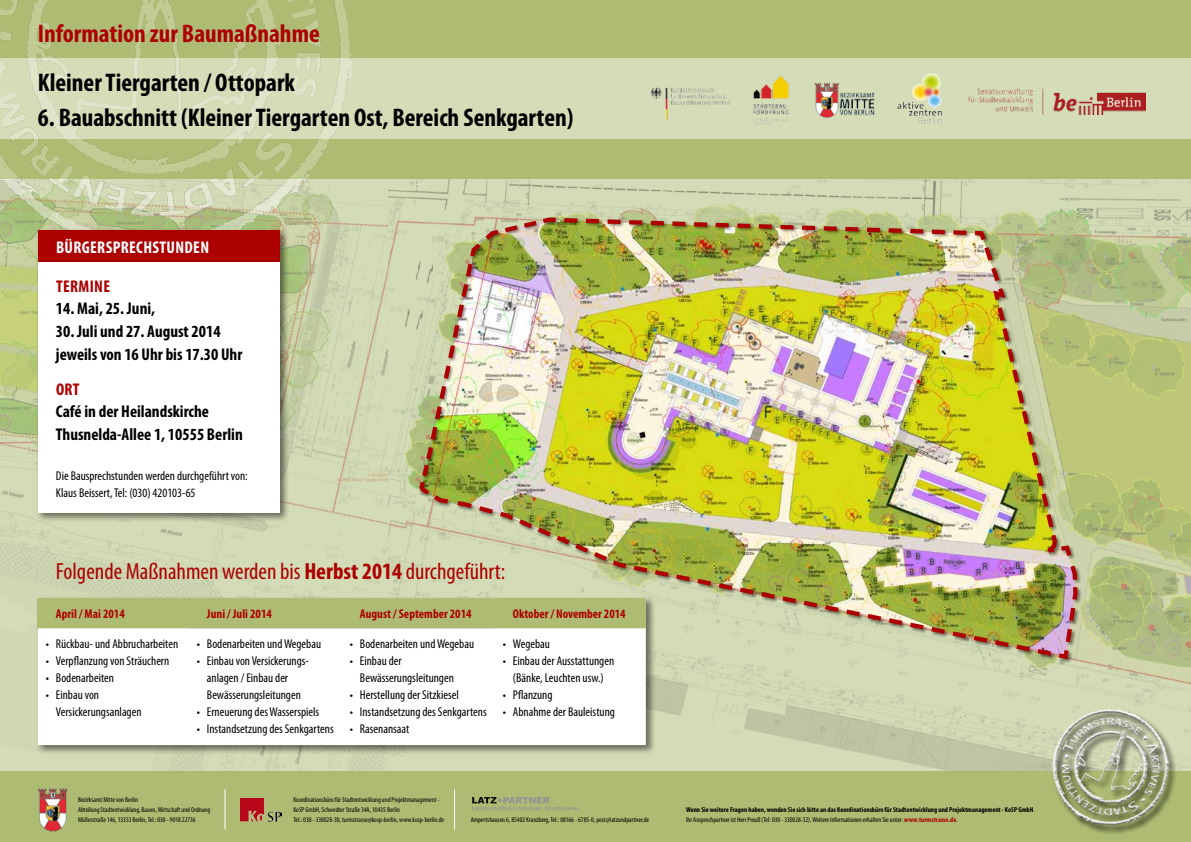
<style>
.page{position:relative;width:1191px;height:842px;background:#adbc72}
.page>*{position:absolute;margin:0;border:0;box-sizing:border-box;transform-origin:0 0}
.t1{font:700 condensed 25.6px "Myriad Pro";color:#000}
.t2{font:700 condensed 25.6px "Myriad Pro";color:#ad0000}
.t3{font:condensed 23.4px "Myriad Pro";color:#ad0000}
.t4{font:700 condensed 17px/22.7px "Myriad Pro";color:#000}
.t5{font:700 condensed 17px "Myriad Pro";letter-spacing:.02em;color:#fff}
.t6{font:700 condensed 17px "Myriad Pro";letter-spacing:.02em;color:#ad0000}
.t7{font:condensed 12.8px/17px "Myriad Pro";color:#000}
.t8{font:700 condensed 12.8px "Myriad Pro";color:#ad0000}
.t9{font:condensed 7.1px/9.9px "Myriad Pro";color:#000}
.t10{font:700 condensed 7.1px/9.9px "Myriad Pro";color:#000}
.s1{font-weight:700}
.s2{font-weight:400}
.s3{color:#ad0000}
</style>
<div class="page">
<div style="left:0;top:59px;width:1191px;height:80px;background:#d5ddb8"></div>
<img style="left:0;top:179px;width:1191px;height:592px">
<img style="left:417px;top:215px;width:662px;height:447px">
<img style="left:0;top:0;width:364px;height:260px">
<img style="left:897px;top:73px;width:45px;height:51px">
<img style="left:815px;top:82px;width:60px;height:37px">
<img style="left:650px;top:87px;width:80px;height:33px">
<img style="left:753px;top:75px;width:37px;height:50px">
<img style="left:968px;top:88px;width:177px;height:27px">
<img style="left:240px;top:799px;width:41px;height:22px">
<img style="left:38px;top:788px;width:30px;height:44px">
<svg style="left:472px;top:797px;width:107px;height:14px"></svg>
<hr style="left:454px;top:789px;width:1px;height:41px;background:#fff">
<hr style="left:225px;top:789px;width:1px;height:41px;background:#fff">
<div style="left:36px;top:596px;width:620px;height:159px;background:#000;opacity:.5"></div>
<div style="left:38px;top:598px;width:151px;height:30px;background:#adbc72"></div>
<svg style="left:189px;top:598px;width:306px;height:30px"></svg>
<div style="left:495px;top:598px;width:151px;height:30px;background:#adbc72"></div>
<div style="left:38px;top:628px;width:608px;height:117px;background:#fff"></div>
<div style="left:36px;top:228px;width:253px;height:295px;background:#000;opacity:.5"></div>
<div style="left:38px;top:230px;width:241px;height:33px;background:#ad0000"></div>
<div style="left:38px;top:263px;width:241px;height:250px;background:#fff"></div>
<svg style="left:1031px;top:691px;width:158px;height:143px"></svg>
<h1 class="t2" style="left:38px;top:18px;width:283px">Information zur Baumaßnahme</h1>
<h1 class="t1" style="left:38px;top:66px;width:259px">Kleiner Tiergarten / Ottopark</h1>
<h1 class="t1" style="left:38px;top:102px;width:537px">6. Bauabschnitt (Kleiner Tiergarten Ost, Bereich Senkgarten)</h1>
<h3 class="t5" style="left:56px;top:236px;width:153px">Bürgersprechstunden</h3>
<h3 class="t6" style="left:56px;top:275px;width:56px">Termin e</h3>
<h3 class="t4" style="left:56px;top:297px;width:101px">14. Mai, 25. Juni,</h3>
<h3 class="t4" style="left:56px;top:320px;width:188px">30. Juli und 27. August 2014 jeweils von 16 Uhr bis 17.30 Uhr</h3>
<h3 class="t6" style="left:56px;top:378px;width:24px">Ort</h3>
<h3 class="t4" style="left:56px;top:400px;width:188px">Café in der Heilandskirche<br>Thusnelda-Allee 1, 10555 Berlin</h3>
<p class="t7" style="left:56px;top:467px;width:193px">Die Bausprechstunden werden durchgeführt von:<br>Klaus Beissert, Tel: (030) 420103-65</p>
<h2 class="t3" style="left:56px;top:557px;width:451px">Folgende Maßnahmen werden bis <span class="s1">Herbst 2014</span> durchgeführt:</h2>
<p class="t8" style="left:56px;top:606px;width:70px">April / Mai 2014</p>
<p class="t8" style="left:207px;top:606px;width:66px">Juni / Juli 2014</p>
<p class="t8" style="left:360px;top:606px;width:113px">August / September 2014</p>
<p class="t8" style="left:513px;top:606px;width:114px">Oktober / November 2014</p>
<p class="t7" style="left:46px;top:635px;width:134px">• Rückbau- und Abbrucharbeiten</p>
<p class="t7" style="left:46px;top:652px;width:125px">• Verpflanzung von Sträuchern</p>
<p class="t7" style="left:46px;top:669px;width:70px">• Bodenarbeiten</p>
<p class="t7" style="left:56px;top:686px;width:87px;text-indent:-10px">• Einbau von<br>Versickerungsanlagen</p>
<p class="t7" style="left:503px;top:635px;width:49px">• Wegebau</p>
<p class="t7" style="left:503px;top:652px;width:113px;text-align:center">• Einbau der Ausstattungen (Bänke, Leuchten usw.)</p>
<p class="t7" style="left:503px;top:686px;width:51px">• Pflanzung</p>
<p class="t7" style="left:503px;top:703px;width:114px">• Abnahme der Bauleistung</p>
<p class="t7" style="left:350px;top:635px;width:126px">• Bodenarbeiten und Wegebau</p>
<p class="t7" style="left:360px;top:652px;width:95px;text-indent:-10px">• Einbau der<br>Bewässerungsleitungen</p>
<p class="t7" style="left:350px;top:686px;width:110px">• Herstellung der Sitzkiesel</p>
<p class="t7" style="left:350px;top:703px;width:138px">• Instandsetzung des Senkgartens</p>
<p class="t7" style="left:350px;top:720px;width:61px">• Rasenansaat</p>
<p class="t7" style="left:197px;top:635px;width:126px">• Bodenarbeiten und Wegebau</p>
<p class="t7" style="left:207px;top:652px;width:104px;text-indent:-10px">• Einbau von Versickerungs&shy;anlagen / Einbau der<br>Bewässerungsleitungen</p>
<p class="t7" style="left:197px;top:703px;width:124px">• Erneuerung des Wasserspiels</p>
<p class="t7" style="left:197px;top:720px;width:138px">• Instandsetzung des Senkgartens</p>
<p class="t9" style="left:293px;top:795px;width:152px">Koordinationsbüro für Stadtentwicklung und Projektmanagement -<br>KoSP GmbH, Schwedter Straße 34A, 10435 Berlin<br>Tel.: 030 - 330028-30, turmstrasse@kosp-berlin, www.kosp-berlin.de</p>
<p class="t9" style="left:78px;top:795px;width:134px">Bezirksamt Mitte von Berlin<br>Abteilung Stadtentwicklung, Bauen, Wirtschaft und Ordnung<br>Müllerstraße 146, 13353 Berlin, Tel.: 030 - 9018 22736</p>
<p class="t10" style="left:686px;top:805px;width:350px">Wenn Sie weitere Fragen haben, wenden Sie sich bitte an das Koordinationsbüro für Stadtentwicklung und Projektmanagement - KoSP GmbH<span class="s2">.<br>Ihr Ansprechpartner ist Herr Preuß (Tel: 030 - 330028-32). Weitere Informationen erhalten Sie unter:</span> <span class="s3">www.turmstrasse.de</span><span class="s2">.</span></p>
<p class="t9" style="left:470px;top:815px;width:180px">Ampertshausen 6, 85402 Kranzberg, Tel.: 08166 - 6785-0, post@latzundpartner.de</p>
</div>
